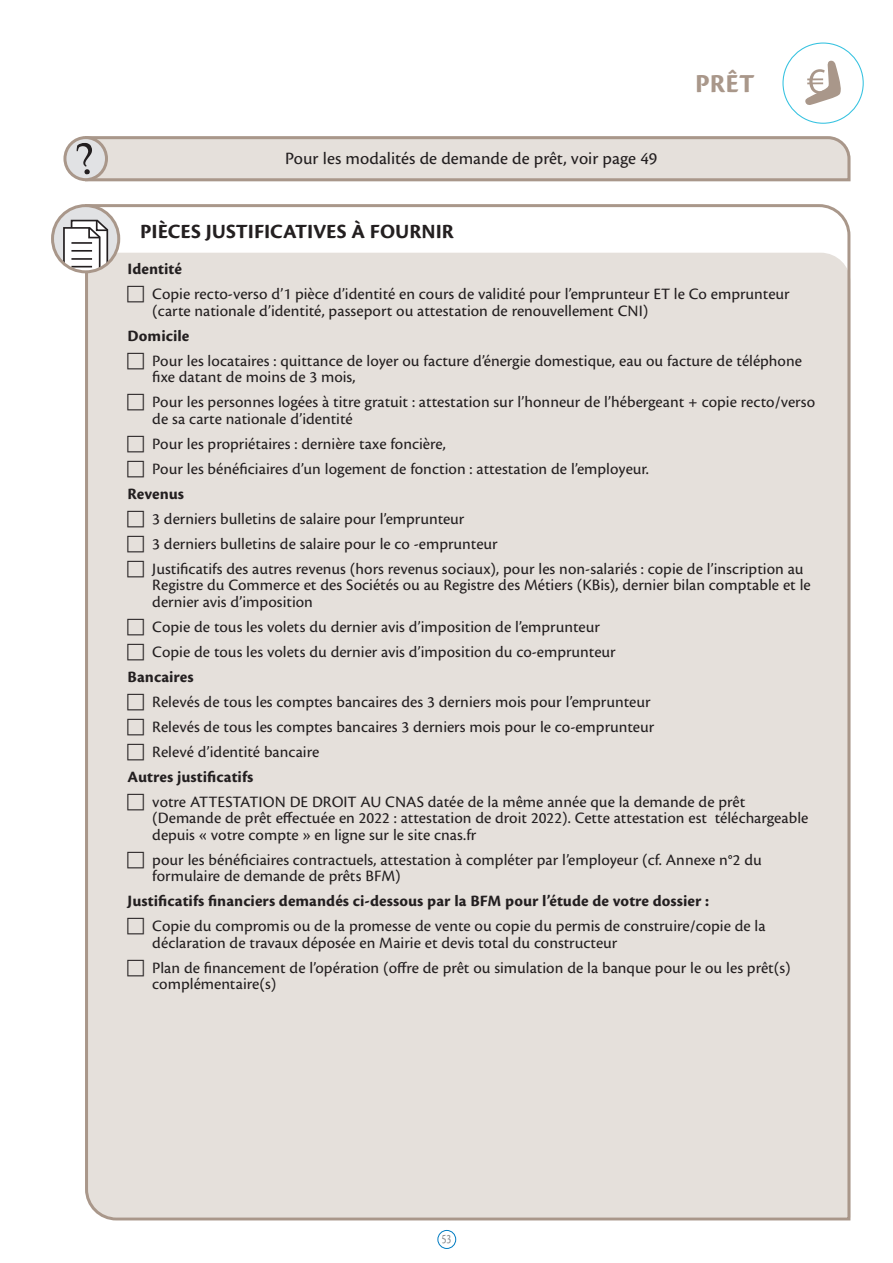
<style>
.page{position:relative;width:893px;height:1263px;background:#fff}
.page>*{position:absolute;margin:0;border:0;box-sizing:border-box;transform-origin:0 0}
.t1{font:27px "Cronos Pro Bold Capt";color:#a9978a}
.t2{font:21px "Cronos Pro Bold Capt";color:#231f20}
.t3{font:18px "Cronos Pro Capt";color:#231f20}
.t4{font:16.5px/16.5px "Cronos Pro Capt";color:#231f20}
.t5{font:16.5px "Cronos Pro Bold Capt";letter-spacing:.005em;color:#231f20}
.t6{font:13.5px "Cronos Pro Capt";color:#8a8c8f;scale:.75 1}
</style>
<div class="page">
<div style="left:437px;top:1230px;width:19px;height:19px;border:1px solid #007cc2;border-radius:50%"></div>
<svg style="left:805px;top:60px;width:36px;height:45px"></svg>
<div style="left:782px;top:43px;width:82px;height:81px;border:1px solid #35c2e0;border-radius:50%"></div>
<div style="left:84px;top:204px;width:767px;height:1017px;background:#e5e0db"></div>
<svg style="left:53px;top:206px;width:66px;height:66px"></svg>
<svg style="left:62px;top:219px;width:48px;height:53px"></svg>
<div style="left:51px;top:204px;width:69px;height:69px;border:3px solid #a9978a;border-radius:50%"></div>
<svg style="left:65px;top:138px;width:41px;height:42px"></svg>
<svg style="left:76px;top:136px;width:775px;height:46px;background:#dcd6d0"></svg>
<div style="left:63px;top:136px;width:45px;height:45px;border:3px solid #a9978a;border-radius:50%"></div>
<svg style="left:128px;top:286px;width:16px;height:17px"></svg>
<svg style="left:128px;top:352px;width:16px;height:17px"></svg>
<svg style="left:128px;top:394px;width:16px;height:17px"></svg>
<svg style="left:128px;top:435px;width:16px;height:17px"></svg>
<svg style="left:128px;top:460px;width:16px;height:17px"></svg>
<svg style="left:128px;top:510px;width:16px;height:17px"></svg>
<svg style="left:128px;top:535px;width:16px;height:17px"></svg>
<svg style="left:128px;top:560px;width:16px;height:17px"></svg>
<svg style="left:128px;top:618px;width:16px;height:17px"></svg>
<svg style="left:128px;top:643px;width:16px;height:17px"></svg>
<svg style="left:128px;top:693px;width:16px;height:17px"></svg>
<svg style="left:128px;top:718px;width:16px;height:17px"></svg>
<svg style="left:128px;top:743px;width:16px;height:17px"></svg>
<svg style="left:128px;top:793px;width:16px;height:17px"></svg>
<svg style="left:128px;top:851px;width:16px;height:17px"></svg>
<svg style="left:128px;top:918px;width:16px;height:17px"></svg>
<svg style="left:128px;top:959px;width:16px;height:17px"></svg>
<p class="t3" style="left:285px;top:148px;width:374px">Pour les modalités de demande de prêt, voir page 49</p>
<h1 class="t1" style="left:695px;top:68px;width:61px">PRÊT</h1>
<p class="t2" style="left:140px;top:220px;width:315px">PIÈCES JUSTIFICATIVES À FOURNIR</p>
<p class="t5" style="left:128px;top:260px;width:56px">Identité</p>
<p class="t4" style="left:152px;top:286px;width:639px">Copie recto-verso d’1 pièce d’identité en cours de validité pour l’emprunteur ET le Co emprunteur (carte nationale d’identité, passeport ou attestation de renouvellement CNI)</p>
<p class="t5" style="left:128px;top:326px;width:63px">Domicile</p>
<p class="t4" style="left:152px;top:353px;width:651px">Pour les locataires : quittance de loyer ou facture d’énergie domestique, eau ou facture de téléphone fixe datant de moins de 3 mois,</p>
<p class="t4" style="left:152px;top:394px;width:664px">Pour les personnes logées à titre gratuit : attestation sur l’honneur de l’hébergeant + copie recto/verso de sa carte nationale d’identité</p>
<p class="t4" style="left:152px;top:431px;width:498px;line-height:25px">Pour les propriétaires : dernière taxe foncière,<br>Pour les bénéficiaires d’un logement de fonction : attestation de l’employeur.</p>
<p class="t5" style="left:128px;top:484px;width:58px">Revenus</p>
<p class="t4" style="left:152px;top:506px;width:653px;line-height:25px">3 derniers bulletins de salaire pour l’emprunteur<br>3 derniers bulletins de salaire pour le co -emprunteur<br>Justificatifs des autres revenus (hors revenus sociaux), pour les non-salariés : copie de l’inscription au</p>
<p class="t4" style="left:152px;top:577px;width:660px">Registre du Commerce et des Sociétés ou au Registre des Métiers (KBis), dernier bilan comptable et le dernier avis d’imposition</p>
<p class="t4" style="left:152px;top:614px;width:465px;line-height:25px">Copie de tous les volets du dernier avis d’imposition de l’emprunteur<br>Copie de tous les volets du dernier avis d’imposition du co-emprunteur</p>
<p class="t5" style="left:128px;top:667px;width:68px">Bancaires</p>
<p class="t4" style="left:152px;top:689px;width:503px;line-height:25px">Relevés de tous les comptes bancaires des 3 derniers mois pour l’emprunteur<br>Relevés de tous les comptes bancaires 3 derniers mois pour le co-emprunteur<br>Relevé d’identité bancaire</p>
<p class="t5" style="left:128px;top:767px;width:127px">Autres justificatifs</p>
<p class="t4" style="left:152px;top:794px;width:658px">votre ATTESTATION DE DROIT AU CNAS datée de la même année que la demande de prêt (Demande de prêt effectuée en 2022 : attestation de droit 2022). Cette attestation est téléchargeable depuis « votre compte » en ligne sur le site cnas.fr</p>
<p class="t4" style="left:152px;top:852px;width:611px">pour les bénéficiaires contractuels, attestation à compléter par l’employeur (cf. Annexe n°2 du formulaire de demande de prêts BFM)</p>
<p class="t5" style="left:128px;top:892px;width:583px">Justificatifs financiers demandés ci-dessous par la BFM pour l’étude de votre dossier :</p>
<p class="t4" style="left:152px;top:918px;width:615px">Copie du compromis ou de la promesse de vente ou copie du permis de construire/copie de la déclaration de travaux déposée en Mairie et devis total du constructeur</p>
<p class="t4" style="left:152px;top:960px;width:640px">Plan de financement de l’opération (offre de prêt ou simulation de la banque pour le ou les prêt(s) complémentaire(s)</p>
<p class="t6" style="left:442px;top:1231px;width:14px">53</p>
</div>
